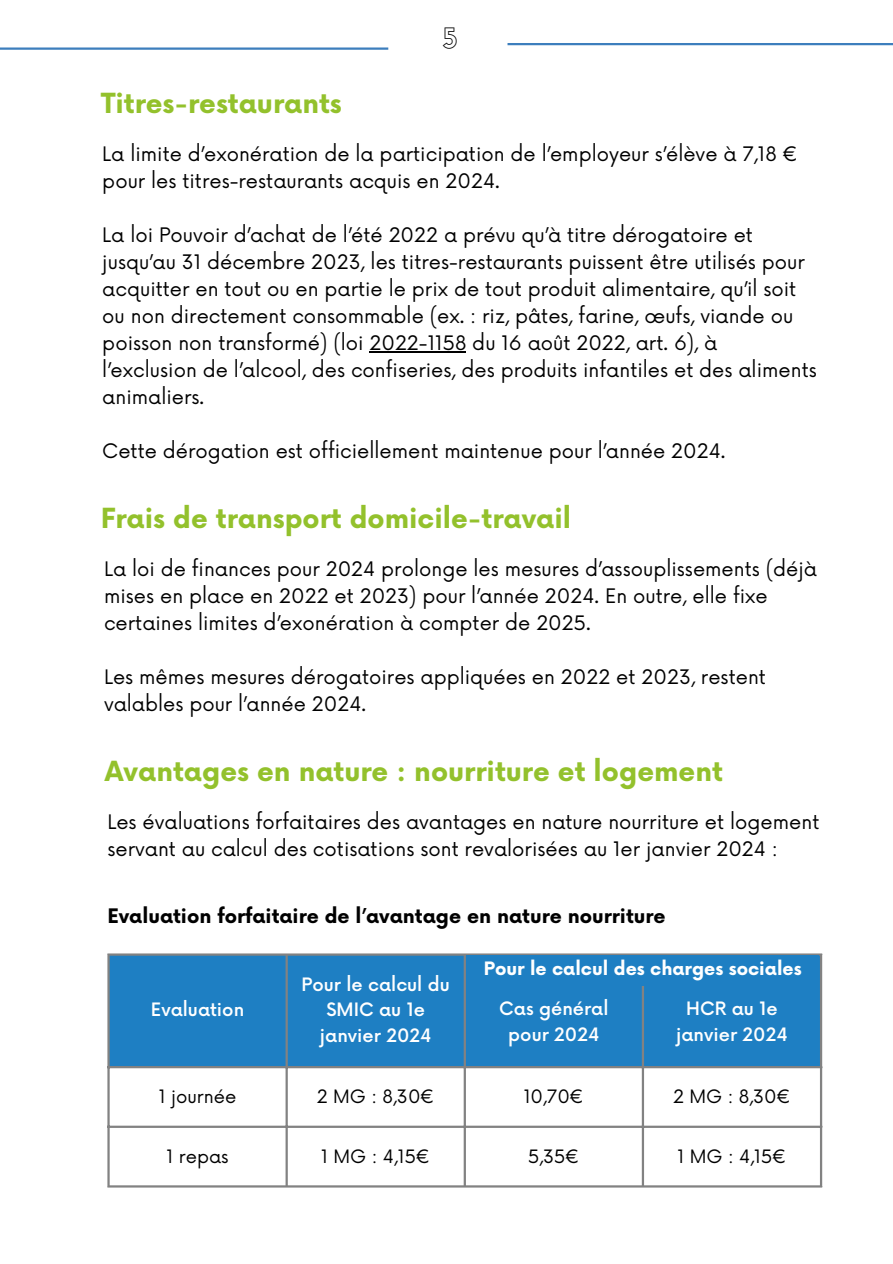
<style>
.page{position:relative;width:893px;height:1264px;background:#fff}
.page>*{position:absolute;margin:0;border:0;box-sizing:border-box;transform-origin:0 0}
.t1{font:700 27px "Now";color:#93c12c}
.t2{font:27px "Sifonn Basic Outline";color:#000}
.t3{font:19.5px/27px "Now";color:#000}
.t4{font:700 19.5px "Now";color:#000}
.t5{font:500 18px/25.8px "Now";color:#fff;text-align:center}
.t6{font:18px "Now";color:#000}
.t7{font:700 18px "Now";color:#fff}
</style>
<div class="page">
<hr style="left:0;top:47px;width:388px;height:3px;background:#3d7ebd">
<hr style="left:507px;top:43px;width:385px;height:2px;background:#3d7ebd">
<div style="left:110px;top:955px;width:709px;height:110px;background:#1e7fc3"></div>
<hr style="left:107px;top:955px;width:3px;height:230px;background:#828282">
<hr style="left:285px;top:955px;width:3px;height:230px;background:#828282">
<hr style="left:463px;top:955px;width:3px;height:230px;background:#828282">
<hr style="left:641px;top:955px;width:3px;height:230px;background:#828282">
<hr style="left:819px;top:955px;width:3px;height:230px;background:#828282">
<hr style="left:107px;top:953px;width:715px;height:2px;background:#828282">
<hr style="left:107px;top:1065px;width:715px;height:3px;background:#828282">
<hr style="left:107px;top:1125px;width:715px;height:2px;background:#828282">
<hr style="left:107px;top:1185px;width:715px;height:2px;background:#828282">
<div style="left:466px;top:955px;width:352px;height:30px;background:#1e7fc3"></div>
<hr style="left:369px;top:351px;width:97px;height:1px;background:#000">
<h1 class="t1" style="left:101px;top:88px;width:242px">Titres-restaurants</h1>
<h1 class="t2" style="left:443px;top:28px;width:16px">5</h1>
<p class="t3" style="left:102px;top:141px;width:697px">La limite d’exonération de la participation de l’employeur s’élève à 7,18 € pour les titres-restaurants acquis en 2024.</p>
<p class="t3" style="left:102px;top:222px;width:716px">La loi Pouvoir d’achat de l’été 2022 a prévu qu’à titre dérogatoire et jusqu’au 31 décembre 2023, les titres-restaurants puissent être utilisés pour acquitter en tout ou en partie le prix de tout produit alimentaire, qu’il soit ou non directement consommable (ex. : riz, pâtes, farine, œufs, viande ou poisson non transformé) (loi 2022-1158 du 16 août 2022, art. 6), à l’exclusion de l’alcool, des confiseries, des produits infantiles et des aliments animaliers.</p>
<p class="t3" style="left:102px;top:438px;width:624px">Cette dérogation est officiellement maintenue pour l’année 2024.</p>
<h1 class="t1" style="left:101px;top:503px;width:472px">Frais de transport domicile-travail</h1>
<p class="t3" style="left:104px;top:556px;width:714px">La loi de finances pour 2024 prolonge les mesures d’assouplissements (déjà mises en place en 2022 et 2023) pour l’année 2024. En outre, elle fixe certaines limites d’exonération à compter de 2025.</p>
<p class="t3" style="left:104px;top:664px;width:663px">Les mêmes mesures dérogatoires appliquées en 2022 et 2023, restent valables pour l’année 2024.</p>
<h1 class="t1" style="left:105px;top:756px;width:619px">Avantages en nature : nourriture et logement</h1>
<p class="t3" style="left:107px;top:809px;width:713px">Les évaluations forfaitaires des avantages en nature nourriture et logement servant au calcul des cotisations sont revalorisées au 1er janvier 2024 :</p>
<p class="t4" style="left:107px;top:905px;width:559px">Evaluation forfaitaire de l’avantage en nature nourriture</p>
<p class="t7" style="left:484px;top:959px;width:319px">Pour le calcul des charges sociales</p>
<p class="t5" style="left:301px;top:972px;width:150px">Pour le calcul du<br>SMIC au 1e janvier 2024</p>
<p class="t5" style="left:499px;top:997px;width:111px">Cas général pour 2024</p>
<p class="t5" style="left:676px;top:997px;width:113px">HCR au 1e janvier 2024</p>
<p class="t5" style="left:151px;top:998px;width:95px">Evaluation</p>
<p class="t6" style="left:159px;top:1086px;width:79px">1 journée</p>
<p class="t6" style="left:317px;top:1086px;width:119px">2 MG : 8,30€</p>
<p class="t6" style="left:523px;top:1086px;width:62px">10,70€</p>
<p class="t6" style="left:673px;top:1086px;width:119px">2 MG : 8,30€</p>
<p class="t6" style="left:166px;top:1146px;width:64px">1 repas</p>
<p class="t6" style="left:321px;top:1146px;width:110px">1 MG : 4,15€</p>
<p class="t6" style="left:528px;top:1146px;width:53px">5,35€</p>
<p class="t6" style="left:677px;top:1146px;width:110px">1 MG : 4,15€</p>
</div>
